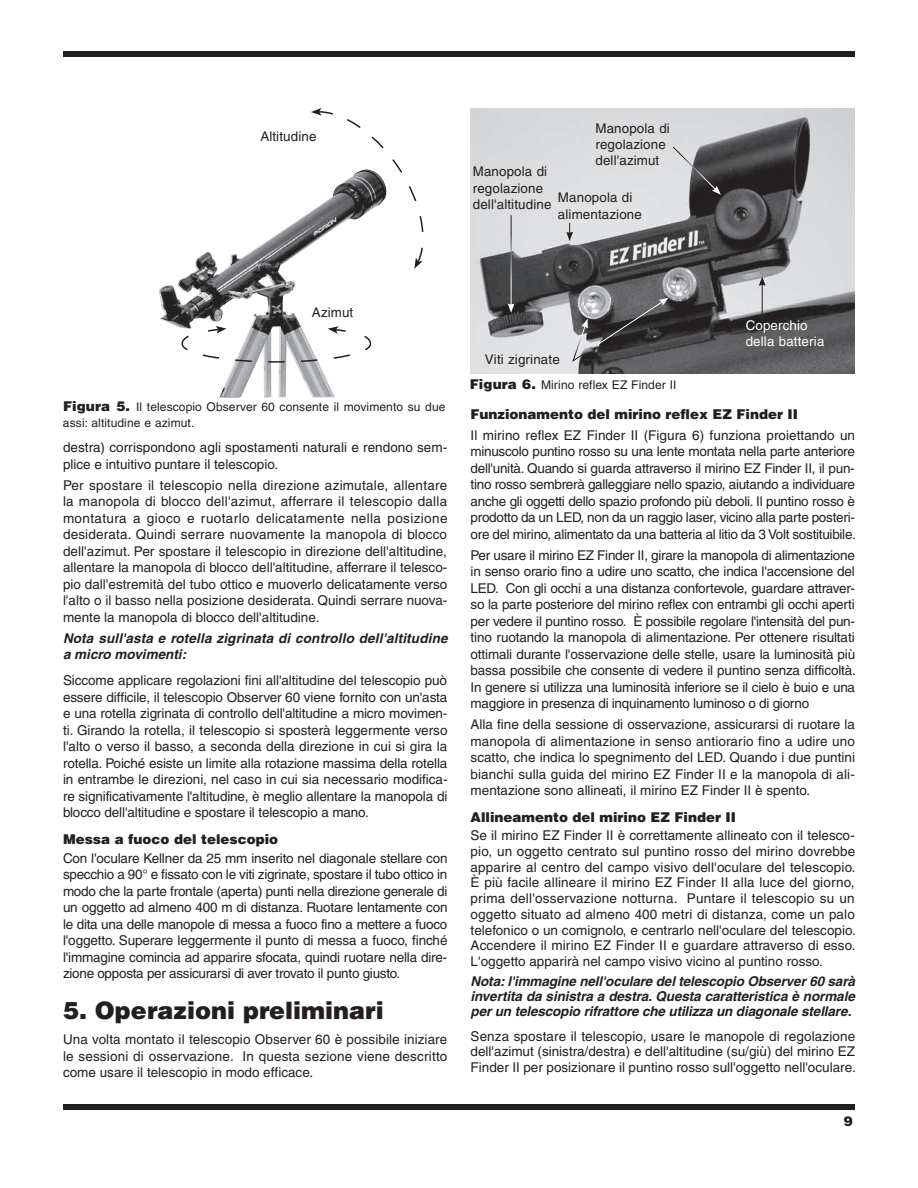
<style>
.page{position:relative;width:918px;height:1188px;background:#fff}
.page>*{position:absolute;margin:0;border:0;box-sizing:border-box;transform-origin:0 0}
.t1{font:900 24px "Helvetica";color:#231f20}
.t2{font:13.5px/16.5px "Helvetica";color:#231f20;text-align:justify}
.t3{font:italic 700 13.5px/15px "Helvetica";color:#231f20}
.t4{font:900 13.5px "Helvetica";color:#231f20}
.t5{font:13.35px/16.4px "Helvetica";letter-spacing:.01em;color:#231f20}
.t6{font:13.35px/16.4px "Helvetica";letter-spacing:.01em;color:#fff}
.t7{font:12px/16.5px "Helvetica";letter-spacing:.01em;color:#231f20}
.s1{font-weight:900;font-size:13.5px}
</style>
<div class="page">
<div style="left:63px;top:1104px;width:792px;height:6px;background:#231f20"></div>
<div style="left:63px;top:51px;width:792px;height:6px;background:#231f20"></div>
<svg style="left:311px;top:108px;width:113px;height:161px"></svg>
<img style="left:471px;top:109px;width:384px;height:264px">
<svg style="left:672px;top:146px;width:49px;height:49px;background:#858586"></svg>
<hr style="left:511px;top:215px;width:1px;height:91px;background:#fff">
<svg style="left:508px;top:303px;width:7px;height:10px"></svg>
<svg style="left:566px;top:223px;width:7px;height:18px"></svg>
<hr style="left:762px;top:284px;width:1px;height:35px;background:#231f20">
<svg style="left:759px;top:277px;width:7px;height:9px"></svg>
<svg style="left:572px;top:298px;width:97px;height:65px;background:#5e5d5f"></svg>
<img style="left:159px;top:169px;width:229px;height:228px">
<svg style="left:181px;top:326px;width:191px;height:37px"></svg>
<p class="t5" style="left:260px;top:128px;width:58px">Altitudine</p>
<p class="t5" style="left:596px;top:120px;width:76px">Manopola di regolazione dell'azimut</p>
<p class="t5" style="left:558px;top:189px;width:85px">Manopola di alimentazione</p>
<p class="t5" style="left:473px;top:163px;width:80px">Manopola di regolazione dell'altitudine</p>
<p class="t5" style="left:312px;top:304px;width:43px">Azimut</p>
<p class="t7" style="left:63px;top:398px;width:384px"><span class="s1">Figura 5.</span> Il telescopio Observer 60 consente il movimento su due assi: altitudine e azimut.</p>
<p class="t2" style="left:63px;top:439px;width:386px">destra) corrispondono agli spostamenti naturali e rendono sem&shy;plice e intuitivo puntare il telescopio.</p>
<p class="t2" style="left:63px;top:477px;width:386px">Per spostare il telescopio nella direzione azimutale, allentare la manopola di blocco dell'azimut, afferrare il telescopio dalla montatura a gioco e ruotarlo delicatamente nella posizione desiderata. Quindi serrare nuovamente la manopola di blocco dell'azimut. Per spostare il telescopio in direzione dell'altitudine, allentare la manopola di blocco dell'altitudine, afferrare il telesco&shy;pio dall'estremità del tubo ottico e muoverlo delicatamente verso l'alto o il basso nella posizione desiderata. Quindi serrare nuova&shy;mente la manopola di blocco dell'altitudine.</p>
<p class="t3" style="left:63px;top:630px;width:386px;line-height:16.5px">Nota sull'asta e rotella zigrinata di controllo dell'altitudine a micro movimenti:</p>
<p class="t2" style="left:63px;top:672px;width:386px">siccome applicare regolazioni fini all'altitudine del telescopio può essere difficile, il telescopio Observer 60 viene fornito con un'asta e una rotella zigrinata di controllo dell'altitudine a micro movimen&shy;ti. Girando la rotella, il telescopio si sposterà leggermente verso l'alto o verso il basso, a seconda della direzione in cui si gira la rotella. Poiché esiste un limite alla rotazione massima della rotella in entrambe le direzioni, nel caso in cui sia necessario modifica&shy;re significativamente l'altitudine, è meglio allentare la manopola di blocco dell'altitudine e spostare il telescopio a mano.</p>
<p class="t4" style="left:63px;top:830px;width:217px">Messa a fuoco del telescopio</p>
<p class="t2" style="left:63px;top:850px;width:386px">Con l'oculare Kellner da 25 mm inserito nel diagonale stellare con specchio a 90° e fissato con le viti zigrinate, spostare il tubo ottico in modo che la parte frontale (aperta) punti nella direzione generale di un oggetto ad almeno 400 m di distanza. Ruotare lentamente con le dita una delle manopole di messa a fuoco fino a mettere a fuoco l'oggetto. Superare leggermente il punto di messa a fuoco, finché l'immagine comincia ad apparire sfocata, quindi ruotare nella dire&shy;zione opposta per assicurarsi di aver trovato il punto giusto.</p>
<h1 class="t1" style="left:63px;top:995px;width:322px">5. Operazioni preliminari</h1>
<p class="t2" style="left:63px;top:1031px;width:386px">Una volta montato il telescopio Observer 60 è possibile iniziare le sessioni di osservazione. In questa sezione viene descritto come usare il telescopio in modo efficace.</p>
<p class="t5" style="left:485px;top:351px;width:76px">Viti zigrinate</p>
<p class="t7" style="left:470px;top:377px;width:208px"><span class="s1">Figura 6.</span> Mirino reflex EZ Finder II</p>
<p class="t6" style="left:746px;top:317px;width:80px">Coperchio della batteria</p>
<p class="t4" style="left:471px;top:405px;width:323px">Funzionamento del mirino reflex EZ Finder II</p>
<p class="t2" style="left:471px;top:427px;width:387px">Il mirino reflex EZ Finder II (Figura 6) funziona proiettando un minuscolo puntino rosso su una lente montata nella parte anteriore dell'unità. Quando si guarda attraverso il mirino EZ Finder II, il pun&shy;tino rosso sembrerà galleggiare nello spazio, aiutando a individuare anche gli oggetti dello spazio profondo più deboli. Il puntino rosso è prodotto da un LED, non da un raggio laser, vicino alla parte posteri&shy;ore del mirino, alimentato da una batteria al litio da 3 Volt sostituibile.</p>
<p class="t2" style="left:471px;top:547px;width:387px">Per usare il mirino EZ Finder II, girare la manopola di alimentazione in senso orario fino a udire uno scatto, che indica l'accensione del LED. Con gli occhi a una distanza confortevole, guardare attraver&shy;so la parte posteriore del mirino reflex con entrambi gli occhi aperti per vedere il puntino rosso. È possibile regolare l'intensità del pun&shy;tino ruotando la manopola di alimentazione. Per ottenere risultati ottimali durante l'osservazione delle stelle, usare la luminosità più bassa possibile che consente di vedere il puntino senza difficoltà.<br>In genere si utilizza una luminosità inferiore se il cielo è buio e una maggiore in presenza di inquinamento luminoso o di giorno</p>
<p class="t2" style="left:471px;top:716px;width:386px">Alla fine della sessione di osservazione, assicurarsi di ruotare la manopola di alimentazione in senso antiorario fino a udire uno scatto, che indica lo spegnimento del LED. Quando i due puntini bianchi sulla guida del mirino EZ Finder II e la manopola di ali&shy;mentazione sono allineati, il mirino EZ Finder II è spento.</p>
<p class="t4" style="left:471px;top:809px;width:261px">Allineamento del mirino EZ Finder II</p>
<p class="t2" style="left:471px;top:828px;width:387px;line-height:15.8px">Se il mirino EZ Finder II è correttamente allineato con il telesco&shy;pio, un oggetto centrato sul puntino rosso del mirino dovrebbe apparire al centro del campo visivo dell'oculare del telescopio.<br>È più facile allineare il mirino EZ Finder II alla luce del giorno, prima dell'osservazione notturna. Puntare il telescopio su un oggetto situato ad almeno 400 metri di distanza, come un palo telefonico o un comignolo, e centrarlo nell'oculare del telescopio.<br>Accendere il mirino EZ Finder II e guardare attraverso di esso.<br>L'oggetto apparirà nel campo visivo vicino al puntino rosso.</p>
<p class="t3" style="left:471px;top:973px;width:386px;text-align:justify">Nota: l'immagine nell'oculare del telescopio Observer 60 sarà invertita da sinistra a destra. Questa caratteristica è normale per un telescopio rifrattore che utilizza un diagonale stellare.</p>
<p class="t2" style="left:471px;top:1028px;width:387px;line-height:15.8px">Senza spostare il telescopio, usare le manopole di regolazione dell'azimut (sinistra/destra) e dell'altitudine (su/giù) del mirino EZ Finder II per posizionare il puntino rosso sull'oggetto nell'oculare.</p>
<p class="t4" style="left:844px;top:1113px;width:11px">9</p>
</div>
